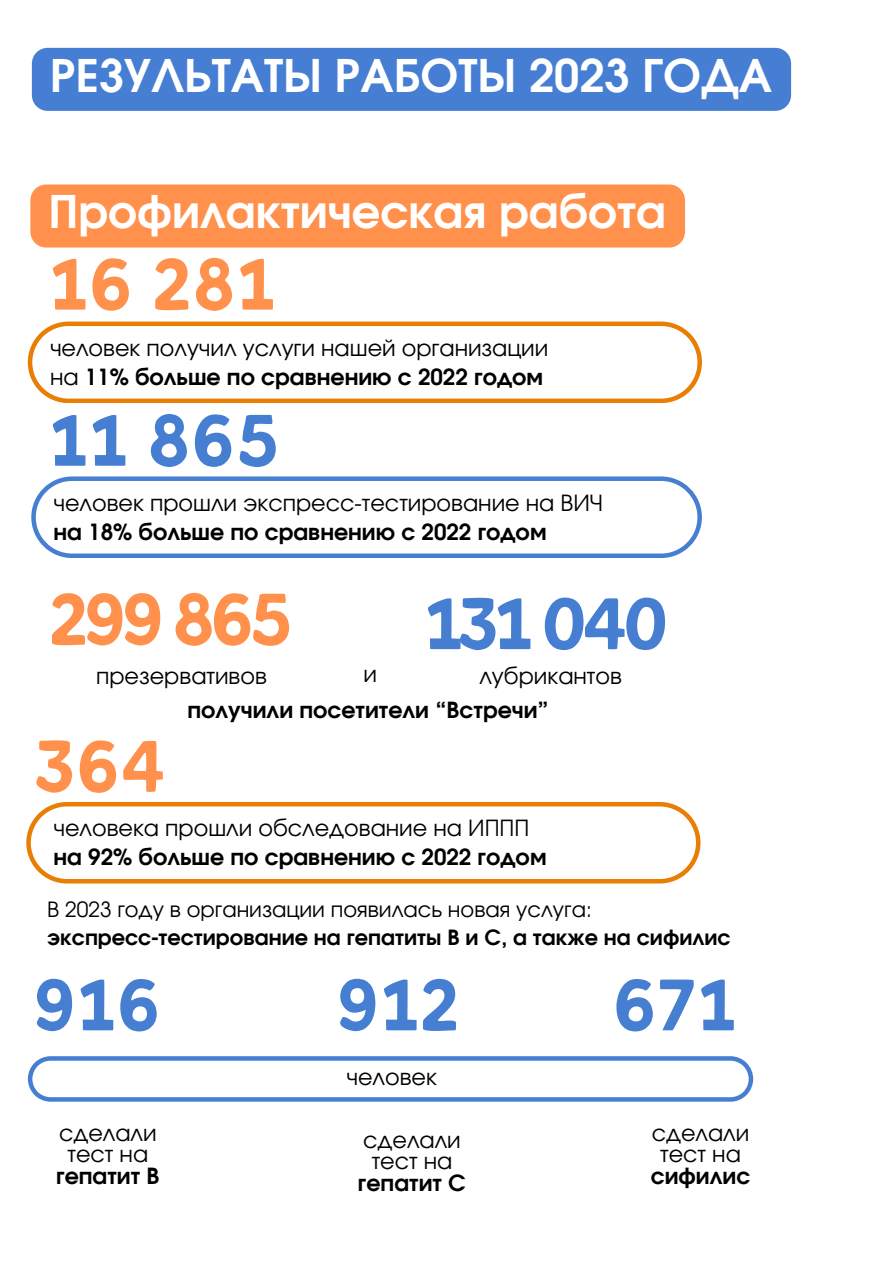
<style>
.page{position:relative;width:893px;height:1264px;background:#fff}
.page>*{position:absolute;margin:0;border:0;box-sizing:border-box;transform-origin:0 0}
.t1{font:75px "Kent 4 F";color:#467ed2}
.t2{font:75px "Kent 4 F";color:#ff914d}
.t3{font:700 45px "Evolventa";color:#fff}
.t4{font:22.2px/21.3px "Evolventa";color:#000;text-align:center}
.t5{font:700 22.2px "Evolventa";color:#000}
.t6{font:700 21px "Evolventa";color:#000}
.t7{font:21px "Evolventa";color:#000}
.s1{font-weight:400}
.s2{font-weight:700}
</style>
<div class="page">
<svg style="left:28px;top:321px;width:674px;height:81px"></svg>
<svg style="left:31px;top:476px;width:671px;height:81px"></svg>
<svg style="left:26px;top:802px;width:674px;height:81px"></svg>
<svg style="left:28px;top:1056px;width:725px;height:45px"></svg>
<div style="left:32px;top:48px;width:759px;height:63px;background:#457ed2;border-radius:16px"></div>
<div style="left:30px;top:184px;width:655px;height:63px;background:#ff914d;border-radius:16px"></div>
<h2 class="t3" style="left:50px;top:56px;width:723px">РЕЗУЛЬТАТЫ РАБОТЫ 2023 ГОДА</h2>
<h3 class="t3" style="left:48px;top:192px;width:619px">Профилактическая работа</h3>
<h1 class="t2" style="left:48px;top:253px;width:229px">16 281</h1>
<p class="t4" style="left:50px;top:338px;width:500px">человек получил услуги нашей организации</p>
<p class="t5" style="left:50px;top:367px;width:494px"><span class="s1">на</span> 11% больше по сравнению с 2022 годом</p>
<h1 class="t1" style="left:48px;top:409px;width:233px">11 865</h1>
<p class="t4" style="left:53px;top:493px;width:551px">человек прошли экспресс-тестирование на ВИЧ</p>
<p class="t5" style="left:53px;top:522px;width:494px">на 18% больше по сравнению с 2022 годом</p>
<h1 class="t2" style="left:48px;top:588px;width:246px">299 865</h1>
<h1 class="t4" style="left:96px;top:667px;width:172px">презервативов</h1>
<p class="t1" style="left:423px;top:593px;width:247px">131 040</p>
<p class="t4" style="left:363px;top:665px;width:15px">и</p>
<p class="t4" style="left:479px;top:667px;width:144px">лубрикантов</p>
<h4 class="t5" style="left:187px;top:700px;width:363px">получили посетители “Встречи”</h4>
<h1 class="t2" style="left:34px;top:735px;width:133px">364</h1>
<p class="t4" style="left:53px;top:818px;width:477px">человека прошли обследование на ИППП</p>
<p class="t5" style="left:53px;top:847px;width:494px">на 92% больше по сравнению с 2022 годом</p>
<p class="t7" style="left:47px;top:900px;width:546px">В 2023 году в организации появилась новая услуга:</p>
<p class="t6" style="left:47px;top:928px;width:684px">экспресс-тестирование на гепатиты В и С, а также на сифилис</p>
<h1 class="t1" style="left:33px;top:974px;width:130px">916</h1>
<h1 class="t1" style="left:336px;top:974px;width:125px">912</h1>
<h1 class="t1" style="left:612px;top:974px;width:126px">671</h1>
<p class="t4" style="left:346px;top:1067px;width:92px">человек</p>
<p class="t4" style="left:56px;top:1123px;width:105px">сделали тест на <span class="s2">гепатит В</span></p>
<p class="t4" style="left:358px;top:1130px;width:110px">сделали тест на <span class="s2">гепатит С</span></p>
<p class="t4" style="left:650px;top:1123px;width:101px">сделали тест на <span class="s2">сифилис</span></p>
</div>
